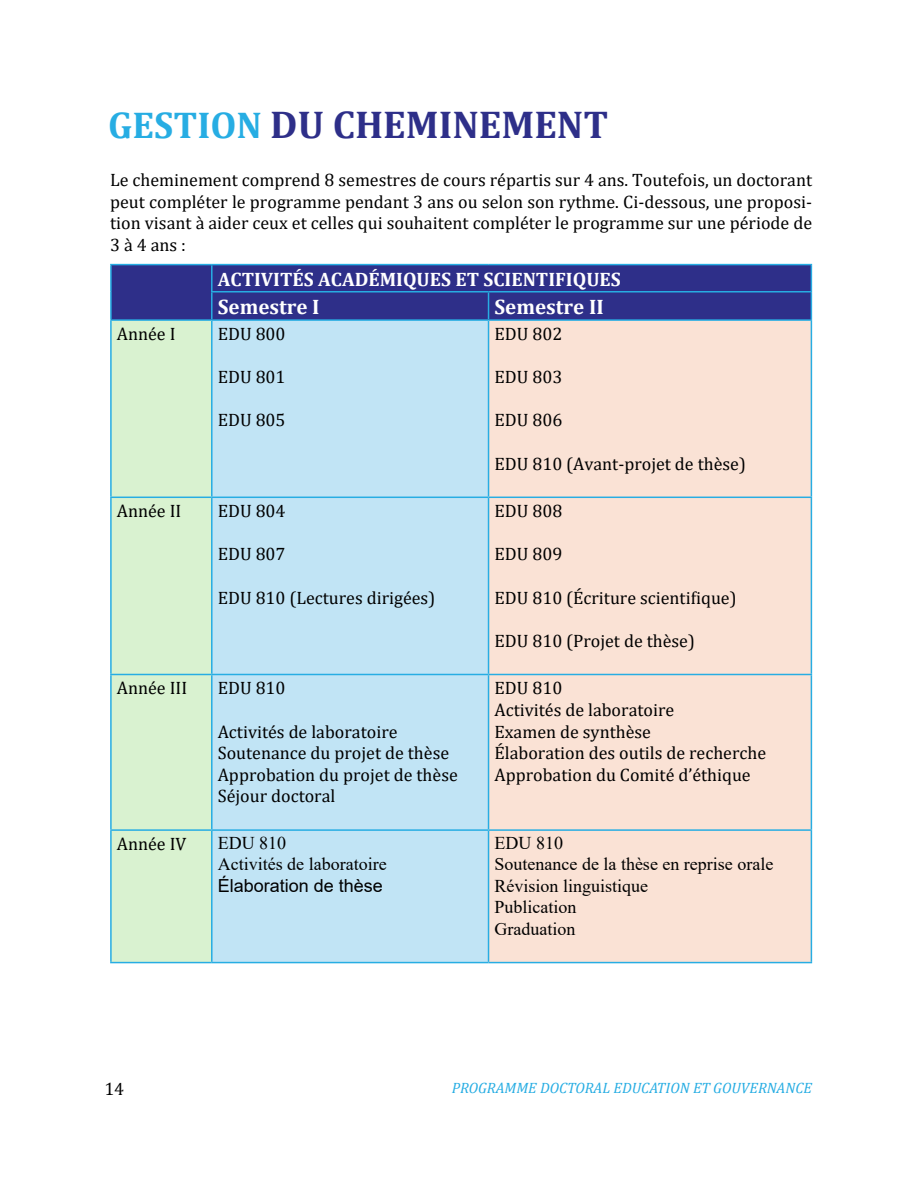
<style>
.page{position:relative;width:918px;height:1188px;background:#fff}
.page>*{position:absolute;margin:0;border:0;box-sizing:border-box;transform-origin:0 0}
.Titre{font:700 39px "Cambria";color:#2e2f89}
.Cors_de_texte_sans_sp{font:700 21px "Cambria";color:#fff}
.Cors_de_texte_sans_sp-2{font:700 19.5px "Cambria";color:#fff}
.Cors_de_texte_sans_sp-3{font:18px "Cambria";color:#000}
.Corps_du_texte{font:18px/21.6px "Cambria";color:#000;text-align:justify}
.Cors_de_texte_sans_sp-4{font:18px "Times New Roman";color:#000}
.Cors_de_texte_sans_sp-5{font:18px "Arial";color:#000}
.t1{font:italic 15px "Cambria";color:#27ade3}
.s1{font-size:37.5px;color:#27ade3}
</style>
<div class="page">
<div style="left:112px;top:321px;width:99px;height:641px;background:#d9f2d0"></div>
<div style="left:213px;top:321px;width:275px;height:641px;background:#c1e4f5"></div>
<div style="left:489px;top:321px;width:322px;height:641px;background:#fae2d5"></div>
<hr style="left:110px;top:319px;width:102px;height:2px;background:#27ade3">
<hr style="left:212px;top:319px;width:277px;height:2px;background:#27ade3">
<hr style="left:211px;top:321px;width:2px;height:176px;background:#27ade3">
<hr style="left:489px;top:319px;width:323px;height:2px;background:#27ade3">
<hr style="left:488px;top:321px;width:1px;height:176px;background:#27ade3">
<hr style="left:110px;top:497px;width:102px;height:1px;background:#27ade3">
<hr style="left:212px;top:497px;width:277px;height:1px;background:#27ade3">
<hr style="left:211px;top:498px;width:2px;height:176px;background:#27ade3">
<hr style="left:489px;top:497px;width:323px;height:1px;background:#27ade3">
<hr style="left:488px;top:498px;width:1px;height:176px;background:#27ade3">
<hr style="left:110px;top:674px;width:102px;height:1px;background:#27ade3">
<hr style="left:212px;top:674px;width:277px;height:1px;background:#27ade3">
<hr style="left:211px;top:675px;width:2px;height:154px;background:#27ade3">
<hr style="left:489px;top:674px;width:323px;height:1px;background:#27ade3">
<hr style="left:488px;top:675px;width:1px;height:154px;background:#27ade3">
<hr style="left:110px;top:829px;width:102px;height:2px;background:#27ade3">
<hr style="left:212px;top:829px;width:277px;height:2px;background:#27ade3">
<hr style="left:211px;top:831px;width:2px;height:131px;background:#27ade3">
<hr style="left:489px;top:829px;width:323px;height:2px;background:#27ade3">
<hr style="left:488px;top:831px;width:1px;height:131px;background:#27ade3">
<hr style="left:110px;top:264px;width:102px;height:1px;background:#27ade3">
<hr style="left:110px;top:265px;width:2px;height:27px;background:#27ade3">
<hr style="left:110px;top:292px;width:2px;height:27px;background:#27ade3">
<hr style="left:212px;top:264px;width:277px;height:1px;background:#27ade3">
<hr style="left:489px;top:264px;width:323px;height:1px;background:#27ade3">
<svg style="left:111px;top:265px;width:701px;height:55px;background:#2d348d"></svg>
<hr style="left:110px;top:321px;width:2px;height:176px;background:#27ade3">
<hr style="left:811px;top:321px;width:1px;height:176px;background:#27ade3">
<hr style="left:110px;top:498px;width:2px;height:176px;background:#27ade3">
<hr style="left:811px;top:498px;width:1px;height:176px;background:#27ade3">
<hr style="left:110px;top:675px;width:2px;height:154px;background:#27ade3">
<hr style="left:811px;top:675px;width:1px;height:154px;background:#27ade3">
<hr style="left:110px;top:831px;width:2px;height:131px;background:#27ade3">
<hr style="left:811px;top:831px;width:1px;height:131px;background:#27ade3">
<hr style="left:110px;top:962px;width:102px;height:1px;background:#27ade3">
<hr style="left:212px;top:962px;width:277px;height:1px;background:#27ade3">
<hr style="left:489px;top:962px;width:323px;height:1px;background:#27ade3">
<p class="Titre" style="left:108px;top:98px;width:502px"><span class="s1">GESTION</span> DU CHEMINEMENT</p>
<p class="Corps_du_texte" style="left:110px;top:169px;width:704px">Le cheminement comprend 8 semestres de cours répartis sur 4 ans. Toutefois, un doctorant peut compléter le programme pendant 3 ans ou selon son rythme. Ci-dessous, une proposi&shy;tion visant à aider ceux et celles qui souhaitent compléter le programme sur une période de 3 à 4ans :</p>
<p class="Cors_de_texte_sans_sp-2" style="left:218px;top:265px;width:405px">ACTIVITÉS ACADÉMIQUES ET SCIENTIFIQUES</p>
<p class="Cors_de_texte_sans_sp" style="left:218px;top:292px;width:103px">Semestre I</p>
<p class="Cors_de_texte_sans_sp" style="left:495px;top:292px;width:111px">Semestre II</p>
<p class="Cors_de_texte_sans_sp-3" style="left:117px;top:323px;width:60px">Année I</p>
<p class="Cors_de_texte_sans_sp-3" style="left:218px;top:323px;width:69px">EDU 800</p>
<p class="Cors_de_texte_sans_sp-3" style="left:218px;top:367px;width:69px">EDU 801</p>
<p class="Cors_de_texte_sans_sp-3" style="left:218px;top:410px;width:69px">EDU 805</p>
<p class="Cors_de_texte_sans_sp-3" style="left:495px;top:323px;width:69px">EDU 802</p>
<p class="Cors_de_texte_sans_sp-3" style="left:495px;top:367px;width:69px">EDU 803</p>
<p class="Cors_de_texte_sans_sp-3" style="left:495px;top:410px;width:69px">EDU 806</p>
<p class="Cors_de_texte_sans_sp-3" style="left:495px;top:453px;width:253px">EDU 810 (Avant-projet de thèse)</p>
<p class="Cors_de_texte_sans_sp-3" style="left:117px;top:501px;width:66px">Année II</p>
<p class="Cors_de_texte_sans_sp-3" style="left:218px;top:501px;width:69px">EDU 804</p>
<p class="Cors_de_texte_sans_sp-3" style="left:218px;top:544px;width:69px">EDU 807</p>
<p class="Cors_de_texte_sans_sp-3" style="left:218px;top:587px;width:219px">EDU 810 (Lectures dirigées)</p>
<p class="Cors_de_texte_sans_sp-3" style="left:117px;top:678px;width:72px">Année III</p>
<p class="Cors_de_texte_sans_sp-3" style="left:218px;top:678px;width:69px">EDU 810</p>
<p class="Cors_de_texte_sans_sp-3" style="left:218px;top:721px;width:181px">Activités de laboratoire</p>
<p class="Cors_de_texte_sans_sp-3" style="left:218px;top:743px;width:233px">Soutenance du projet de thèse</p>
<p class="Cors_de_texte_sans_sp-3" style="left:218px;top:764px;width:242px">Approbation du projet de thèse</p>
<p class="Cors_de_texte_sans_sp-3" style="left:218px;top:786px;width:119px">Séjour doctoral</p>
<p class="Cors_de_texte_sans_sp-3" style="left:117px;top:833px;width:71px">Année IV</p>
<p class="Cors_de_texte_sans_sp-4" style="left:218px;top:830px;width:70px">EDU 810</p>
<p class="Cors_de_texte_sans_sp-4" style="left:218px;top:851px;width:170px">Activités de laboratoire</p>
<p class="Cors_de_texte_sans_sp-5" style="left:218px;top:873px;width:167px">Élaboration de thèse</p>
<p class="Cors_de_texte_sans_sp-3" style="left:495px;top:501px;width:69px">EDU 808</p>
<p class="Cors_de_texte_sans_sp-3" style="left:495px;top:544px;width:69px">EDU 809</p>
<p class="Cors_de_texte_sans_sp-3" style="left:495px;top:587px;width:244px">EDU 810 (Écriture scientifique)</p>
<p class="Cors_de_texte_sans_sp-3" style="left:495px;top:630px;width:202px">EDU 810 (Projet de thèse)</p>
<p class="Cors_de_texte_sans_sp-3" style="left:495px;top:678px;width:69px">EDU 810</p>
<p class="Cors_de_texte_sans_sp-3" style="left:495px;top:699px;width:181px">Activités de laboratoire</p>
<p class="Cors_de_texte_sans_sp-3" style="left:495px;top:721px;width:158px">Examen de synthèse</p>
<p class="Cors_de_texte_sans_sp-3" style="left:495px;top:743px;width:273px">Élaboration des outils de recherche</p>
<p class="Cors_de_texte_sans_sp-3" style="left:495px;top:764px;width:258px">Approbation du Comité d’éthique</p>
<p class="Cors_de_texte_sans_sp-4" style="left:495px;top:830px;width:70px">EDU 810</p>
<p class="Cors_de_texte_sans_sp-4" style="left:495px;top:851px;width:280px">Soutenance de la thèse en reprise orale</p>
<p class="Cors_de_texte_sans_sp-4" style="left:495px;top:873px;width:155px">Révision linguistique</p>
<p class="Cors_de_texte_sans_sp-4" style="left:495px;top:895px;width:84px">Publication</p>
<p class="Cors_de_texte_sans_sp-4" style="left:495px;top:916px;width:82px">Graduation</p>
<p class="Corps_du_texte" style="left:104px;top:1078px;width:21px">14</p>
<p class="t1" style="left:452px;top:1077px;width:362px">PROGRAMME DOCTORAL EDUCATION ET GOUVERNANCE</p>
</div>
